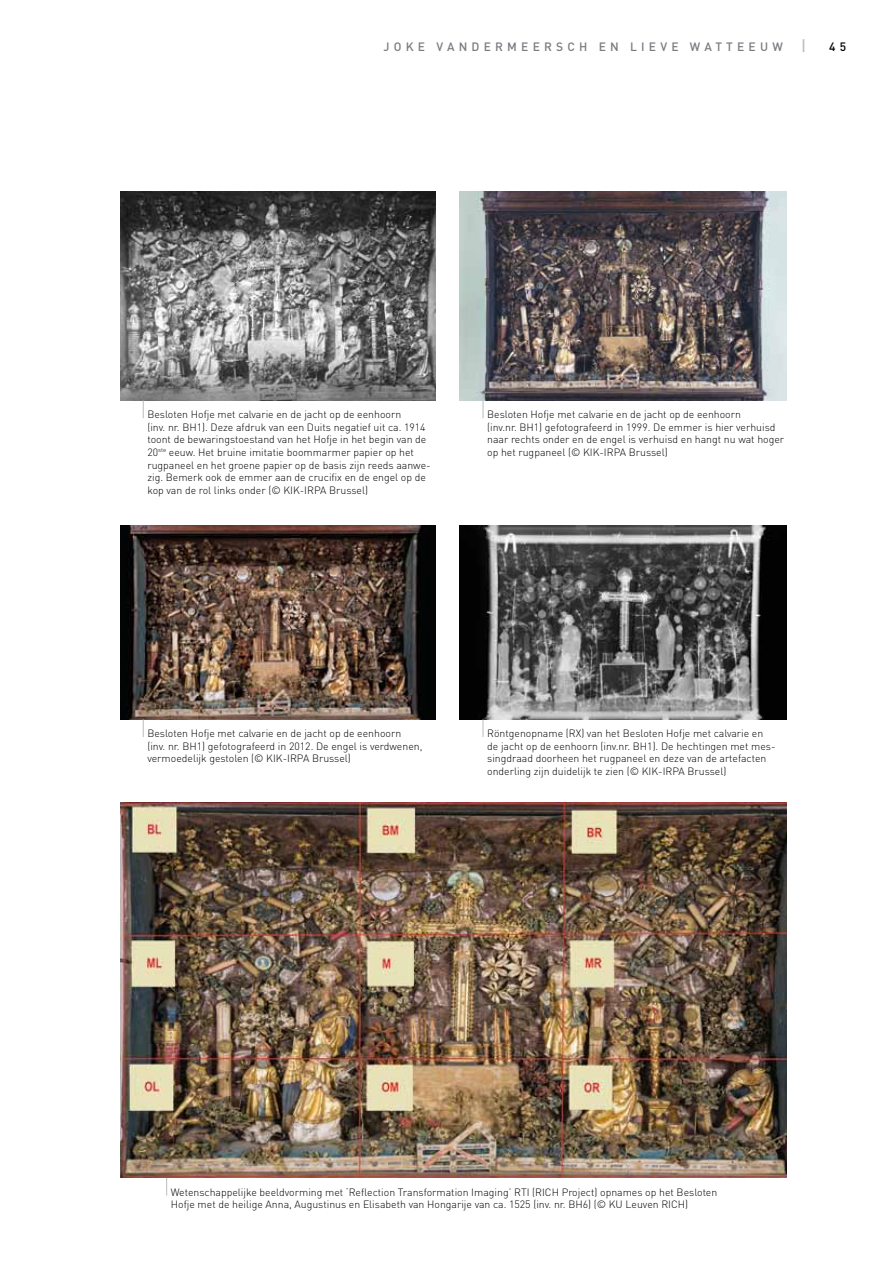
<style>
.page{position:relative;width:893px;height:1263px;background:#fff}
.page>*{position:absolute;margin:0;border:0;box-sizing:border-box;transform-origin:0 0}
.t1{font:500 12px "DIN";letter-spacing:.35em;color:#787b80}
.t2{font:500 12px "DIN";color:#000}
.t3{font:300 10.5px/12.6px "DIN";color:#000}
.s1{font-size:15px;color:#babcc1}
</style>
<div class="page">
<img style="left:120px;top:191px;width:315px;height:210px">
<img style="left:459px;top:191px;width:328px;height:210px">
<img style="left:120px;top:525px;width:315px;height:194px">
<img style="left:459px;top:525px;width:328px;height:194px">
<img style="left:120px;top:803px;width:667px;height:375px">
<svg style="left:166px;top:1178px;width:1px;height:17px"></svg>
<svg style="left:143px;top:401px;width:1px;height:17px"></svg>
<svg style="left:143px;top:719px;width:1px;height:18px"></svg>
<svg style="left:483px;top:719px;width:1px;height:18px"></svg>
<svg style="left:483px;top:401px;width:1px;height:17px"></svg>
<p class="t1" style="left:384px;top:39px;width:424px">JOKE VANDERMEERSCH EN LIEVE WATTEEUW <span class="s1">|</span></p>
<p class="t2" style="left:829px;top:39px;width:18px">4 5</p>
<p class="t3" style="left:147px;top:408px;width:285px">Besloten Hofje met calvarie en de jacht op de eenhoorn<br>(inv. nr. BH1). Deze afdruk van een Duits negatief uit ca. 1914 toont de bewaringstoestand van het Hofje in het begin van de 20<sup>ste</sup> eeuw. Het bruine imitatie boommarmer papier op het rugpaneel en het groene papier op de basis zijn reeds aanwe&shy;zig. Bemerk ook de emmer aan de crucifix en de engel op de kop van de rol links onder (© KIK-IRPA Brussel)</p>
<p class="t3" style="left:487px;top:408px;width:299px">Besloten Hofje met calvarie en de jacht op de eenhoorn<br>(inv.nr. BH1) gefotografeerd in 1999. De emmer is hier verhuisd naar rechts onder en de engel is verhuisd en hangt nu wat hoger op het rugpaneel (© KIK-IRPA Brussel)</p>
<p class="t3" style="left:147px;top:727px;width:276px">Besloten Hofje met calvarie en de jacht op de eenhoorn<br>(inv. nr. BH1) gefotografeerd in 2012. De engel is verdwenen, vermoedelijk gestolen (© KIK-IRPA Brussel)</p>
<p class="t3" style="left:487px;top:727px;width:290px">Röntgenopname (RX) van het Besloten Hofje met calvarie en de jacht op de eenhoorn (inv.nr. BH1). De hechtingen met mes&shy;singdraad doorheen het rugpaneel en deze van de artefacten onderling zijn duidelijk te zien (© KIK-IRPA Brussel)</p>
<p class="t3" style="left:171px;top:1185px;width:548px">Wetenschappelijke beeldvorming met ‘Reflection Transformation Imaging’ RTI (RICH Project) opnames op het Besloten<br>Hofje met de heilige Anna, Augustinus en Elisabeth van Hongarije van ca. 1525 (inv. nr. BH6) (© KU Leuven RICH)</p>
</div>
